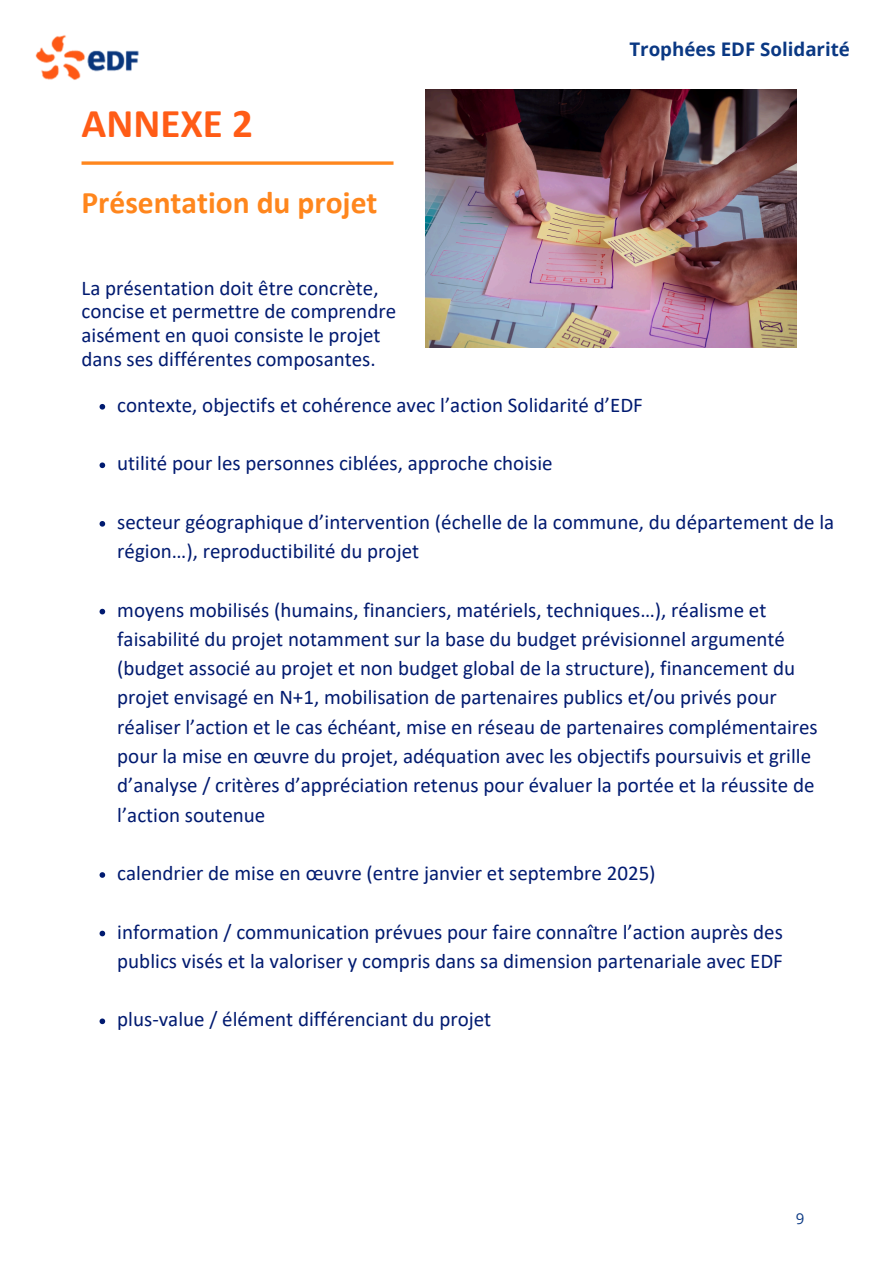
<style>
.page{position:relative;width:894px;height:1264px;background:#fff}
.page>*{position:absolute;margin:0;border:0;box-sizing:border-box;transform-origin:0 0}
.t1{font:700 40.95px "Calibri";color:#ff5c16}
.t2{font:700 31.5px "Calibri";color:#ff861d}
.t3{font:21px/29.2px "Calibri";color:#001a70}
.t4{font:700 18.75px "Open Sans";color:#0a3883}
.t5{font:15px "Open Sans";color:#0a3883}
</style>
<div class="page">
<svg style="left:81px;top:161px;width:312px;height:4px"></svg>
<svg style="left:99px;top:404px;width:6px;height:5px"></svg>
<svg style="left:99px;top:462px;width:6px;height:6px"></svg>
<svg style="left:99px;top:521px;width:6px;height:5px"></svg>
<svg style="left:99px;top:609px;width:6px;height:5px"></svg>
<svg style="left:99px;top:872px;width:6px;height:5px"></svg>
<svg style="left:99px;top:930px;width:6px;height:6px"></svg>
<svg style="left:99px;top:1018px;width:6px;height:6px"></svg>
<img style="left:425px;top:89px;width:370px;height:258px">
<img style="left:35px;top:35px;width:104px;height:45px">
<p class="t1" style="left:81px;top:107px;width:173px">ANNEXE 2</p>
<p class="t2" style="left:81px;top:190px;width:297px">Présentation du projet</p>
<p class="t3" style="left:81px;top:277px;width:316px;line-height:23.7px">La présentation doit être concrète, concise et permettre de comprendre aisément en quoi consiste le projet dans ses différentes composantes.</p>
<p class="t4" style="left:629px;top:36px;width:222px">Trophées EDF Solidarité</p>
<p class="t3" style="left:117px;top:392px;width:527px">contexte, objectifs et cohérence avec l’action Solidarité d’EDF</p>
<p class="t3" style="left:117px;top:450px;width:437px">utilité pour les personnes ciblées, approche choisie</p>
<h1 class="t3" style="left:117px;top:509px;width:718px">secteur géographique d’intervention (échelle de la commune, du département de la région…), reproductibilité du projet</h1>
<h2 class="t3" style="left:117px;top:597px;width:702px">moyens mobilisés (humains, financiers, matériels, techniques…), réalisme et faisabilité du projet notamment sur la base du budget prévisionnel argumenté (budget associé au projet et non budget global de la structure), financement du projet envisagé en N+1, mobilisation de partenaires publics et/ou privés pour réaliser l’action et le cas échéant, mise en réseau de partenaires complémentaires pour la mise en œuvre du projet, adéquation avec les objectifs poursuivis et grille d’analyse / critères d’appréciation retenus pour évaluer la portée et la réussite de l’action soutenue</h2>
<h3 class="t3" style="left:117px;top:860px;width:539px">calendrier de mise en œuvre (entre janvier et septembre 2025)</h3>
<p class="t3" style="left:117px;top:918px;width:667px">information / communication prévues pour faire connaître l’action auprès des publics visés et la valoriser y compris dans sa dimension partenariale avec EDF</p>
<p class="t3" style="left:117px;top:1006px;width:375px">plus-value / élément différenciant du projet</p>
<p class="t5" style="left:795px;top:1208px;width:10px">9</p>
</div>
